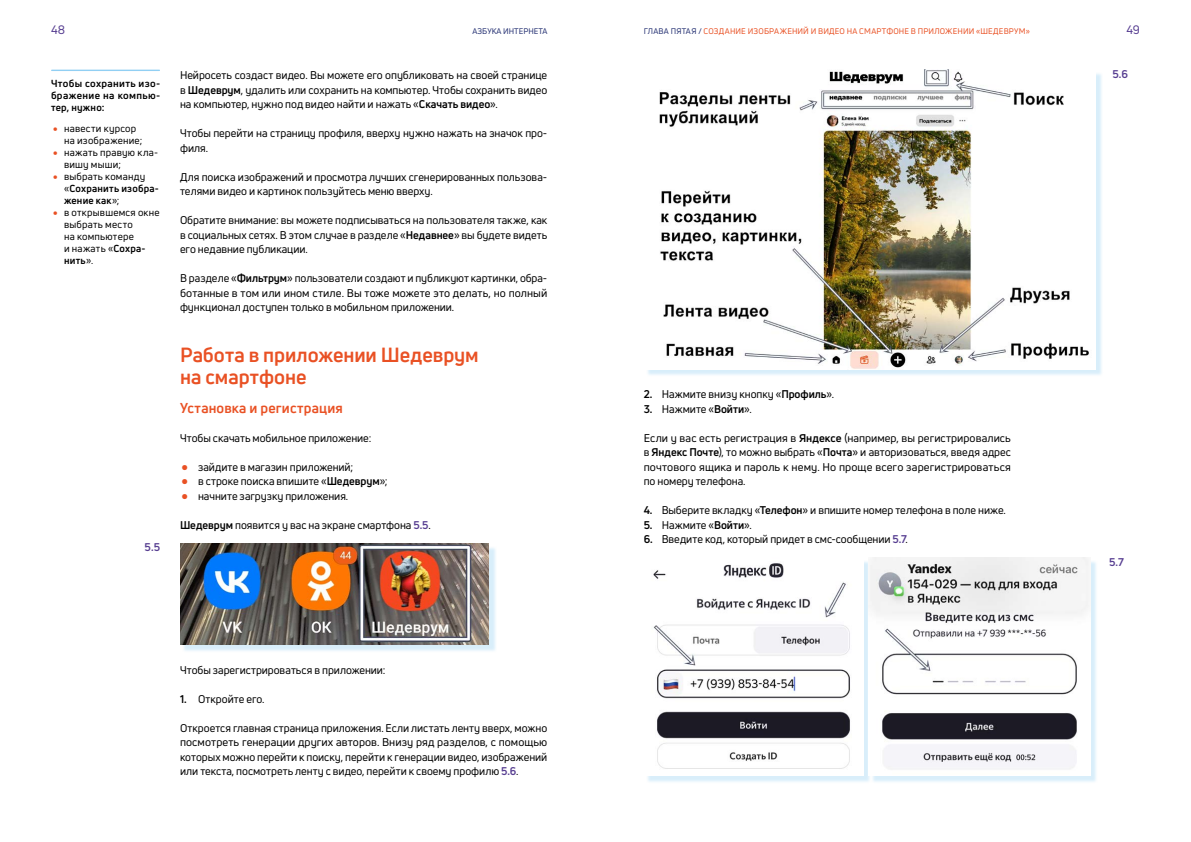
<style>
.page{position:relative;width:1191px;height:842px;background:#fff}
.page>*{position:absolute;margin:0;border:0;box-sizing:border-box;transform-origin:0 0}
.t1{font:20px/22px "Uni Neue Trial Bold";letter-spacing:-.005em;color:#e95124}
.t2{font:14px "Uni Neue Trial Bold";letter-spacing:.01em;color:#e95124}
.t3{font:12px "Uni Neue";color:#573e91}
.t4{font:11px/14.5px "Uni Neue";color:#000;text-align:justify}
.t5{font:700 11px "Uni Neue";color:#573e91}
.t6{font:10px/12px "Uni Neue";letter-spacing:.02em;color:#000}
.t7{font:700 10px/12px "Uni Neue";letter-spacing:.025em;color:#000;text-align:justify}
.t8{font:8px "Uni Neue";letter-spacing:.02em;color:#e95124}
.t9{font:8px "Uni Neue";color:#243072}
.s1{color:#243072}
.s2{font-size:18px;color:#e95124}
.s3{font-weight:400;font-size:18px;color:#e95124}
.s4{font-weight:400}
.s5{font-weight:700}
.s6{font-size:26px;color:#e95124}
.s7{font-weight:700;color:#573e91}
</style>
<div class="page">
<hr style="left:52px;top:70px;width:107px;height:1px;background:#91cff3">
<div style="left:182px;top:546px;width:314px;height:107px;background:#91cff3;opacity:.35"></div>
<img style="left:180px;top:543px;width:309px;height:102px">
<div style="left:646px;top:72px;width:457px;height:305px;background:#91cff3;opacity:.35"></div>
<img style="left:646px;top:69px;width:449px;height:300px">
<div style="left:646px;top:560px;width:225px;height:223px;background:#91cff3;opacity:.35"></div>
<img style="left:646px;top:560px;width:217px;height:215px">
<div style="left:871px;top:560px;width:226px;height:223px;background:#91cff3;opacity:.35"></div>
<img style="left:869px;top:558px;width:221px;height:217px">
<p class="t3" style="left:51px;top:22px;width:16px">48</p>
<p class="t9" style="left:472px;top:26px;width:76px">АЗБУКА ИНТЕРНЕТА</p>
<p class="t8" style="left:643px;top:26px;width:388px"><span class="s1">ГЛАВА ПЯТАЯ /</span> СОЗДАНИЕ ИЗОБРАЖЕНИЙ И ВИДЕО НА СМАРТФОНЕ В ПРИЛОЖЕНИИ «ШЕДЕВРУМ»</p>
<p class="t3" style="left:1126px;top:22px;width:15px">49</p>
<p class="t7" style="left:51px;top:78px;width:111px">Чтобы сохранить изо&shy;бражение на компью&shy;тер, нужно:</p>
<p class="t6" style="left:64px;top:122px;width:80px;text-indent:-12px"><span class="s2">•</span> навести курсор на изображение;</p>
<p class="t6" style="left:64px;top:146px;width:95px;text-indent:-12px"><span class="s2">•</span> нажать правую кла&shy;вишу мыши;</p>
<p class="t7" style="left:64px;top:170px;width:96px;text-align:left;text-indent:-12px"><span class="s3">•</span> <span class="s4">выбрать команду «</span>Сохранить изобра&shy;жение как<span class="s4">»;</span></p>
<p class="t6" style="left:64px;top:206px;width:97px;text-indent:-12px"><span class="s2">•</span> в открывшемся окне выбрать место<br>на компьютере<br>и нажать «<span class="s5">Сохра&shy;нить</span>».</p>
<p class="t5" style="left:145px;top:540px;width:17px">5.5</p>
<p class="t4" style="left:180px;top:68px;width:369px">Нейросеть создаст видео. Вы можете его опубликовать на своей странице</p>
<p class="t5" style="left:1112px;top:67px;width:17px">5.6</p>
<p class="t4" style="left:180px;top:82px;width:369px">в <span class="s5">Шедеврум</span>, удалить или сохранить на компьютер. Чтобы сохранить видео на компьютер, нужно под видео найти и нажать «<span class="s5">Скачать видео</span>».</p>
<p class="t4" style="left:180px;top:126px;width:369px">Чтобы перейти на страницу профиля, вверху нужно нажать на значок про&shy;филя.</p>
<p class="t4" style="left:180px;top:169px;width:369px">Для поиска изображений и просмотра лучших сгенерированных пользова&shy;телями видео и картинок пользуйтесь меню вверху.</p>
<p class="t4" style="left:180px;top:213px;width:369px">Обратите внимание: вы можете подписываться на пользователя также, как в социальных сетях. В этом случае в разделе «<span class="s5">Недавнее</span>» вы будете видеть его недавние публикации.</p>
<p class="t4" style="left:180px;top:271px;width:369px">В разделе «<span class="s5">Фильтрум</span>» пользователи создают и публикуют картинки, обра&shy;ботанные в том или ином стиле. Вы тоже можете это делать, но полный функционал доступен только в мобильном приложении.</p>
<h1 class="t1" style="left:180px;top:343px;width:300px">Работа в приложении Шедеврум на смартфоне</h1>
<p class="t2" style="left:180px;top:399px;width:164px">Установка и регистрация</p>
<p class="t4" style="left:180px;top:430px;width:193px">Чтобы скачать мобильное приложение:</p>
<p class="t4" style="left:180px;top:459px;width:175px"><span class="s6">•</span> зайдите в магазин приложений;</p>
<p class="t4" style="left:180px;top:474px;width:209px"><span class="s6">•</span> в строке поиска впишите «<span class="s5">Шедеврум</span>»;</p>
<p class="t4" style="left:180px;top:488px;width:170px"><span class="s6">•</span> начните загрузку приложения.</p>
<p class="t4" style="left:180px;top:517px;width:252px"><span class="s5">Шедеврум</span> появится у вас на экране смартфона <span class="s7">5.5</span>.</p>
<p class="t4" style="left:643px;top:387px;width:192px"><span class="s5">2.</span> Нажмите внизу кнопку «<span class="s5">Профиль</span>».</p>
<p class="t4" style="left:643px;top:401px;width:110px"><span class="s5">3.</span> Нажмите «<span class="s5">Войти</span>».</p>
<p class="t4" style="left:643px;top:430px;width:369px">Если у вас есть регистрация в <span class="s5">Яндексе</span> (например, вы регистрировались в <span class="s5">Яндекс Почте</span>), то можно выбрать «<span class="s5">Почта</span>» и авторизоваться, введя адрес почтового ящика и пароль к нему. Но проще всего зарегистрироваться по номеру телефона.</p>
<p class="t4" style="left:643px;top:503px;width:364px"><span class="s5">4.</span> Выберите вкладку «<span class="s5">Телефон</span>» и впишите номер телефона в поле ниже.</p>
<p class="t4" style="left:643px;top:517px;width:110px"><span class="s5">5.</span> Нажмите «<span class="s5">Войти</span>».</p>
<p class="t4" style="left:643px;top:532px;width:266px"><span class="s5">6.</span> Введите код, который придет в смс-сообщении <span class="s7">5.7</span>.</p>
<p class="t5" style="left:1109px;top:555px;width:16px">5.7</p>
<p class="t4" style="left:180px;top:662px;width:207px">Чтобы зарегистрироваться в приложении:</p>
<p class="t4" style="left:180px;top:691px;width:86px"><span class="s5">1.</span> Откройте его.</p>
<p class="t4" style="left:180px;top:720px;width:369px">Откроется главная страница приложения. Если листать ленту вверх, можно посмотреть генерации других авторов. Внизу ряд разделов, с помощью которых можно перейти к поиску, перейти к генерации видео, изображений или текста, посмотреть ленту с видео, перейти к своему профилю <span class="s7">5.6</span>.</p>
</div>
